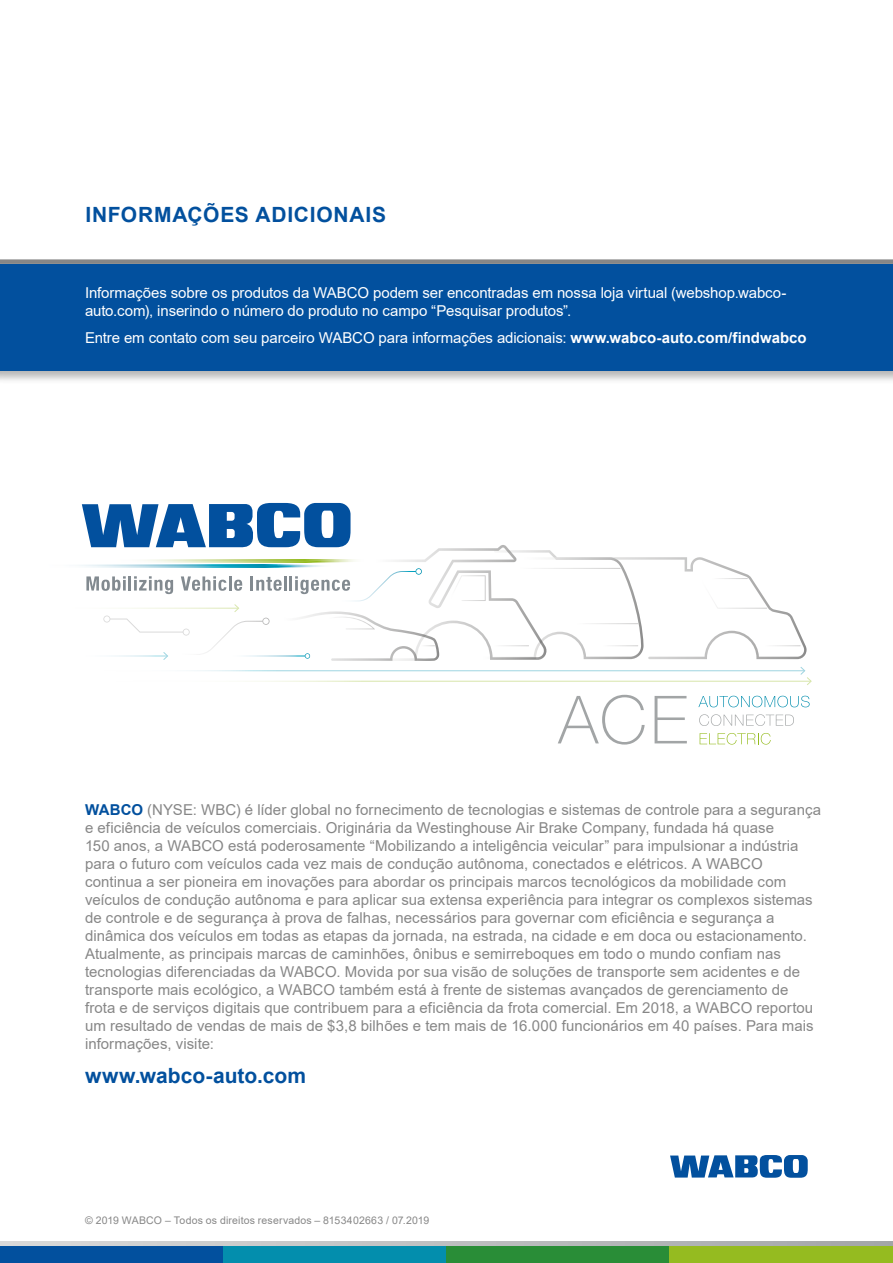
<style>
.page{position:relative;width:893px;height:1263px;background:#fff}
.page>*{position:absolute;margin:0;border:0;box-sizing:border-box;transform-origin:0 0}
.t1{font:700 21px "Arial";letter-spacing:.035em;color:#02509e}
.t2{font:700 21px "Arial";color:#02509e}
.t3{font:15px/18px "Arial";letter-spacing:.005em;color:#878787}
.t4{font:15px/18px "Arial";letter-spacing:-.005em;color:#fff}
.t5{font:10.5px "Arial";letter-spacing:.015em;color:#878787}
.s1{font-weight:700}
.s2{font-weight:700;color:#02509e}
</style>
<div class="page">
<div style="left:0;top:1246px;width:223px;height:17px;background:#02509e"></div>
<div style="left:223px;top:1246px;width:223px;height:17px;background:#038ead"></div>
<div style="left:446px;top:1246px;width:224px;height:17px;background:#298d37"></div>
<div style="left:670px;top:1246px;width:223px;height:17px;background:#95bb20"></div>
<svg style="left:0;top:1242px;width:893px;height:4px;background:#bebfc1"></svg>
<svg style="left:670px;top:1155px;width:138px;height:23px"></svg>
<hr style="left:60px;top:565px;width:271px;height:2px;background:#fafcfd">
<svg style="left:698px;top:696px;width:112px;height:11px"></svg>
<svg style="left:699px;top:714px;width:95px;height:12px"></svg>
<svg style="left:700px;top:733px;width:71px;height:11px"></svg>
<svg style="left:558px;top:695px;width:87px;height:49px"></svg>
<svg style="left:655px;top:696px;width:32px;height:47px"></svg>
<svg style="left:800px;top:667px;width:12px;height:18px"></svg>
<svg style="left:82px;top:503px;width:725px;height:158px"></svg>
<div style="left:0;top:259px;width:893px;height:5px;background:#878787"></div>
<div style="left:0;top:262px;width:893px;height:122px;background:#000;opacity:.3"></div>
<div style="left:0;top:264px;width:893px;height:106px;background:#02509e"></div>
<h1 class="t1" style="left:85px;top:199px;width:302px">INFORMAÇÕES ADICIONAIS</h1>
<p class="t4" style="left:85px;top:283px;width:703px">Informações sobre os produtos da WABCO podem ser encontradas em nossa loja virtual (webshop.wabco&shy;auto.com), inserindo o número do produto no campo “Pesquisar produtos”.</p>
<p class="t4" style="left:85px;top:328px;width:723px">Entre em contato com seu parceiro WABCO para informações adicionais: <span class="s1">www.wabco-auto.com/findwabco</span></p>
<p class="t3" style="left:85px;top:800px;width:738px"><span class="s2">WABCO</span> (NYSE: WBC) é líder global no fornecimento de tecnologias e sistemas de controle para a segurança e eficiência de veículos comerciais. Originária da Westinghouse Air Brake Company, fundada há quase<br>150 anos, a WABCO está poderosamente “Mobilizando a inteligência veicular” para impulsionar a indústria para o futuro com veículos cada vez mais de condução autônoma, conectados e elétricos. A WABCO continua a ser pioneira em inovações para abordar os principais marcos tecnológicos da mobilidade com veículos de condução autônoma e para aplicar sua extensa experiência para integrar os complexos sistemas de controle e de segurança à prova de falhas, necessários para governar com eficiência e segurança a dinâmica dos veículos em todas as etapas da jornada, na estrada, na cidade e em doca ou estacionamento.<br>Atualmente, as principais marcas de caminhões, ônibus e semirreboques em todo o mundo confiam nas tecnologias diferenciadas da WABCO. Movida por sua visão de soluções de transporte sem acidentes e de transporte mais ecológico, a WABCO também está à frente de sistemas avançados de gerenciamento de frota e de serviços digitais que contribuem para a eficiência da frota comercial. Em 2018, a WABCO reportou um resultado de vendas de mais de $3,8 bilhões e tem mais de 16.000 funcionários em 40 países. Para mais informações, visite:</p>
<h1 class="t2" style="left:85px;top:1061px;width:222px">www.wabco-auto.com</h1>
<p class="t5" style="left:85px;top:1213px;width:346px">© 2019 WABCO – Todos os direitos reservados – 8153402663 / 07.2019</p>
</div>
